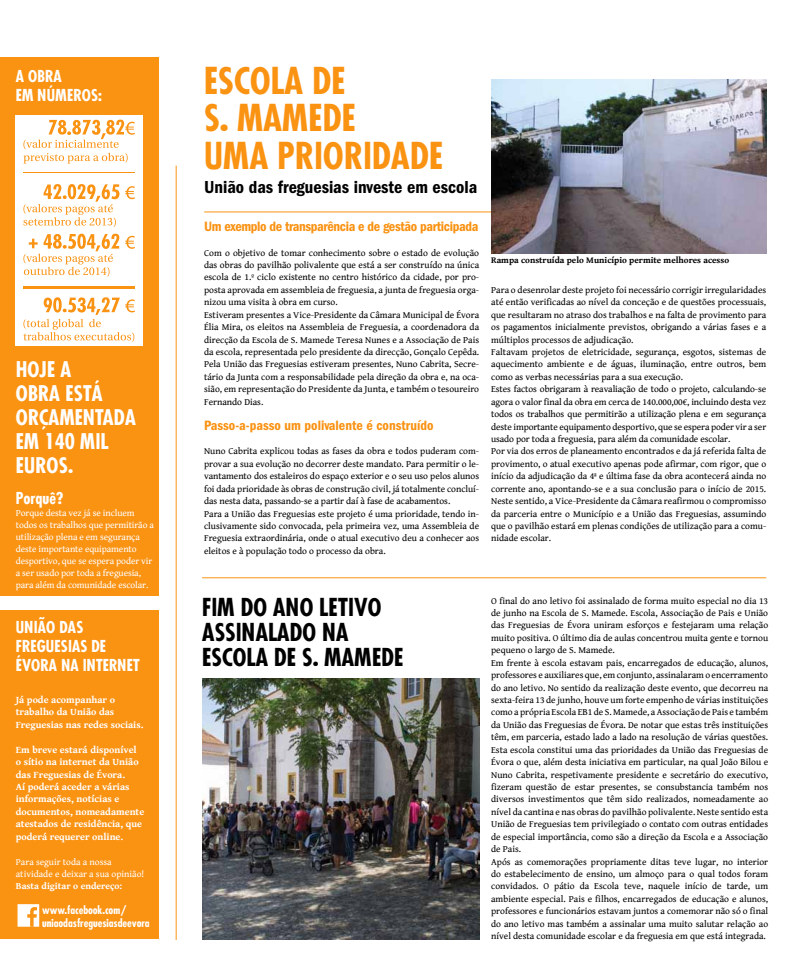
<style>
.page{position:relative;width:794px;height:964px;background:#fff}
.page>*{position:absolute;margin:0;border:0;box-sizing:border-box;transform-origin:0 0}
.t1{font:700 condensed 36px/37.3px "Futura";color:#fa9212}
.t2{font:700 condensed 24px/24.9px "Futura";color:#000}
.t3{font:700 condensed 21px/24px "Futura";color:#fff}
.t4{font:600 condensed 18px "Franklin Gothic";color:#000}
.t5{font:700 condensed 16px/19px "Futura";color:#fff}
.t6{font:600 condensed 14px "Franklin Gothic";letter-spacing:-.025em;color:#fa9212}
.t7{font:600 condensed 14px "Franklin Gothic";color:#fa9212}
.t8{font:700 condensed 11px/12.4px "Futura";color:#fff}
.t9{font:700 10px/12.4px "Gentium Book Basic";color:#fff}
.t10{font:9.5px/12.4px "Gentium Book Basic";color:#000}
.t11{font:9.5px/12px "Gentium Book Basic";letter-spacing:-.01em;color:#fff}
.t12{font:700 9.5px "Gentium Book Basic";color:#fff}
.t13{font:700 9px "Gentium Book Basic";color:#000}
</style>
<div class="page">
<hr style="left:204px;top:211px;width:562px;height:1px;background:#fa9212">
<hr style="left:202px;top:577px;width:564px;height:1px;background:#fa9212">
<img style="left:491px;top:79px;width:275px;height:174px">
<hr style="left:176px;top:166px;width:1px;height:774px;background:#fa9212">
<img style="left:202px;top:678px;width:277px;height:261px">
<div style="left:0;top:610px;width:159px;height:329px;background:#fa9212"></div>
<svg style="left:18px;top:904px;width:21px;height:23px"></svg>
<div style="left:0;top:57px;width:159px;height:539px;background:#fa9212"></div>
<div style="left:16px;top:115px;width:127px;height:231px;background:#fff"></div>
<hr style="left:24px;top:286px;width:111px;height:2px;background:#fa9212">
<hr style="left:24px;top:172px;width:111px;height:1px;background:#fa9212">
<svg style="left:23px;top:120px;width:112px;height:43px"></svg>
<svg style="left:125px;top:186px;width:10px;height:13px"></svg>
<svg style="left:125px;top:236px;width:10px;height:13px"></svg>
<svg style="left:23px;top:234px;width:96px;height:42px"></svg>
<svg style="left:23px;top:297px;width:112px;height:45px"></svg>
<svg style="left:23px;top:184px;width:96px;height:43px"></svg>
<h3 class="t5" style="left:16px;top:67px;width:88px">A OBRA<br>EM NÚMEROS:</h3>
<h3 class="t3" style="left:16px;top:357px;width:122px">HOJE A<br>OBRA ESTÁ<br>ORÇAMENTADA<br>EM 140 MIL<br>EUROS.</h3>
<h3 class="t5" style="left:16px;top:489px;width:49px">Porquê?</h3>
<p class="t11" style="left:16px;top:507px;width:140px">Porque desta vez já se incluem todos os trabalhos que permitirão a utilização plena e em segurança deste importante equipamento desportivo, que se espera poder vir a ser usado por toda a freguesia, para além da comunidade escolar.</p>
<h3 class="t5" style="left:16px;top:617px;width:125px">UNIÃO DAS<br>FREGUESIAS DE<br>ÉVORA NA INTERNET</h3>
<p class="t9" style="left:16px;top:693px;width:129px">Já pode acompanhar o trabalho da União das<br>Freguesias nas redes sociais.</p>
<p class="t9" style="left:16px;top:743px;width:130px">Em breve estará disponível o sítio na internet da União das Freguesias de Évora.<br>Aí poderá aceder a várias informações, notícias e documentos, nomeadamente atestados de residência, que poderá requerer online.</p>
<p class="t11" style="left:16px;top:855px;width:130px;line-height:12.4px">Para seguir toda a nossa atividade e deixar a sua opinião!</p>
<p class="t12" style="left:16px;top:879px;width:108px">Basta digitar o endereço:</p>
<p class="t8" style="left:42px;top:904px;width:109px">www.facebook.com/ uniaodasfreguesiasdeevora</p>
<h1 class="t1" style="left:204px;top:62px;width:241px">ESCOLA DE<br>S. MAMEDE<br>UMA PRIORIDADE</h1>
<h3 class="t4" style="left:204px;top:177px;width:275px">União das freguesias investe em escola</h3>
<h3 class="t6" style="left:204px;top:218px;width:276px">Um exemplo de transparência e de gestão participada</h3>
<p class="t10" style="left:204px;top:246px;width:277px">Com o objetivo de tomar conhecimento sobre o estado de evolução das obras do pavilhão polivalente que está a ser construído na única escola de 1.º ciclo existente no centro histórico da cidade, por pro&shy;posta aprovada em assembleia de freguesia, a junta de freguesia orga&shy;nizou uma visita à obra em curso.<br>Estiveram presentes a Vice-Presidente da Câmara Municipal de Évora Élia Mira, os eleitos na Assembleia de Freguesia, a coordenadora da direcção da Escola de S. Mamede Teresa Nunes e a Associação de Pais da escola, representada pelo presidente da direcção, Gonçalo Cepêda.<br>Pela União das Freguesias estiveram presentes, Nuno Cabrita, Secre&shy;tário da Junta com a responsabilidade pela direção da obra e, na oca&shy;sião, em representação do Presidente da Junta, e também o tesoureiro Fernando Dias.</p>
<h3 class="t7" style="left:204px;top:417px;width:231px">Passo-a-passo um polivalente é construído</h3>
<p class="t10" style="left:204px;top:445px;width:277px">Nuno Cabrita explicou todas as fases da obra e todos puderam com&shy;provar a sua evolução no decorrer deste mandato. Para permitir o le&shy;vantamento dos estaleiros do espaço exterior e o seu uso pelos alunos foi dada prioridade às obras de construção civil, já totalmente concluí&shy;das nesta data, passando-se a partir daí à fase de acabamentos.<br>Para a União das Freguesias este projeto é uma prioridade, tendo in&shy;clusivamente sido convocada, pela primeira vez, uma Assembleia de Freguesia extraordinária, onde o atual executivo deu a conhecer aos eleitos e à população todo o processo da obra.</p>
<p class="t13" style="left:491px;top:253px;width:239px">Rampa construída pelo Município permite melhores acesso</p>
<p class="t10" style="left:491px;top:283px;width:277px">Para o desenrolar deste projeto foi necessário corrigir irregularidades até então verificadas ao nível da conceção e de questões processuais, que resultaram no atraso dos trabalhos e na falta de provimento para os pagamentos inicialmente previstos, obrigando a várias fases e a múltiplos processos de adjudicação.<br>Faltavam projetos de eletricidade, segurança, esgotos, sistemas de aquecimento ambiente e de águas, iluminação, entre outros, bem como as verbas necessárias para a sua execução.<br>Estes factos obrigaram à reavaliação de todo o projeto, calculando-se agora o valor final da obra em cerca de 140.000,00€, incluindo desta vez todos os trabalhos que permitirão a utilização plena e em segurança deste importante equipamento desportivo, que se espera poder vir a ser usado por toda a freguesia, para além da comunidade escolar.<br>Por via dos erros de planeamento encontrados e da já referida falta de provimento, o atual executivo apenas pode afirmar, com rigor, que o início da adjudicação da 4ª e última fase da obra acontecerá ainda no corrente ano, apontando-se e a sua conclusão para o início de 2015.<br>Neste sentido, a Vice-Presidente da Câmara reafirmou o compromisso da parceria entre o Município e a União das Freguesias, assumindo que o pavilhão estará em plenas condições de utilização para a comu&shy;nidade escolar.</p>
<h2 class="t2" style="left:202px;top:594px;width:203px">FIM DO ANO LETIVO<br>ASSINALADO NA<br>ESCOLA DE S. MAMEDE</h2>
<p class="t10" style="left:491px;top:594px;width:278px">O final do ano letivo foi assinalado de forma muito especial no dia 13 de junho na Escola de S. Mamede. Escola, Associação de Pais e União das Freguesias de Évora uniram esforços e festejaram uma relação muito positiva. O último dia de aulas concentrou muita gente e tornou pequeno o largo de S. Mamede.<br>Em frente à escola estavam pais, encarregados de educação, alunos, professores e auxiliares que, em conjunto, assinalaram o encerramento do ano letivo. No sentido da realização deste evento, que decorreu na sexta-feira 13 de junho, houve um forte empenho de várias instituições como a própria Escola EB1 de S. Mamede, a Associação de Pais e também da União das Freguesias de Évora. De notar que estas três instituições têm, em parceria, estado lado a lado na resolução de várias questões.<br>Esta escola constitui uma das prioridades da União das Freguesias de Évora o que, além desta iniciativa em particular, na qual João Bilou e Nuno Cabrita, respetivamente presidente e secretário do executivo, fizeram questão de estar presentes, se consubstancia também nos diversos investimentos que têm sido realizados, nomeadamente ao nível da cantina e nas obras do pavilhão polivalente. Neste sentido esta União de Freguesias tem privilegiado o contato com outras entidades de especial importância, como são a direção da Escola e a Associação de Pais.<br>Após as comemorações propriamente ditas teve lugar, no interior do estabelecimento de ensino, um almoço para o qual todos foram convidados. O pátio da Escola teve, naquele início de tarde, um ambiente especial. Pais e filhos, encarregados de educação e alunos, professores e funcionários estavam juntos a comemorar não só o final do ano letivo mas também a assinalar uma muito salutar relação ao nível desta comunidade escolar e da freguesia em que está integrada.</p>
</div>
